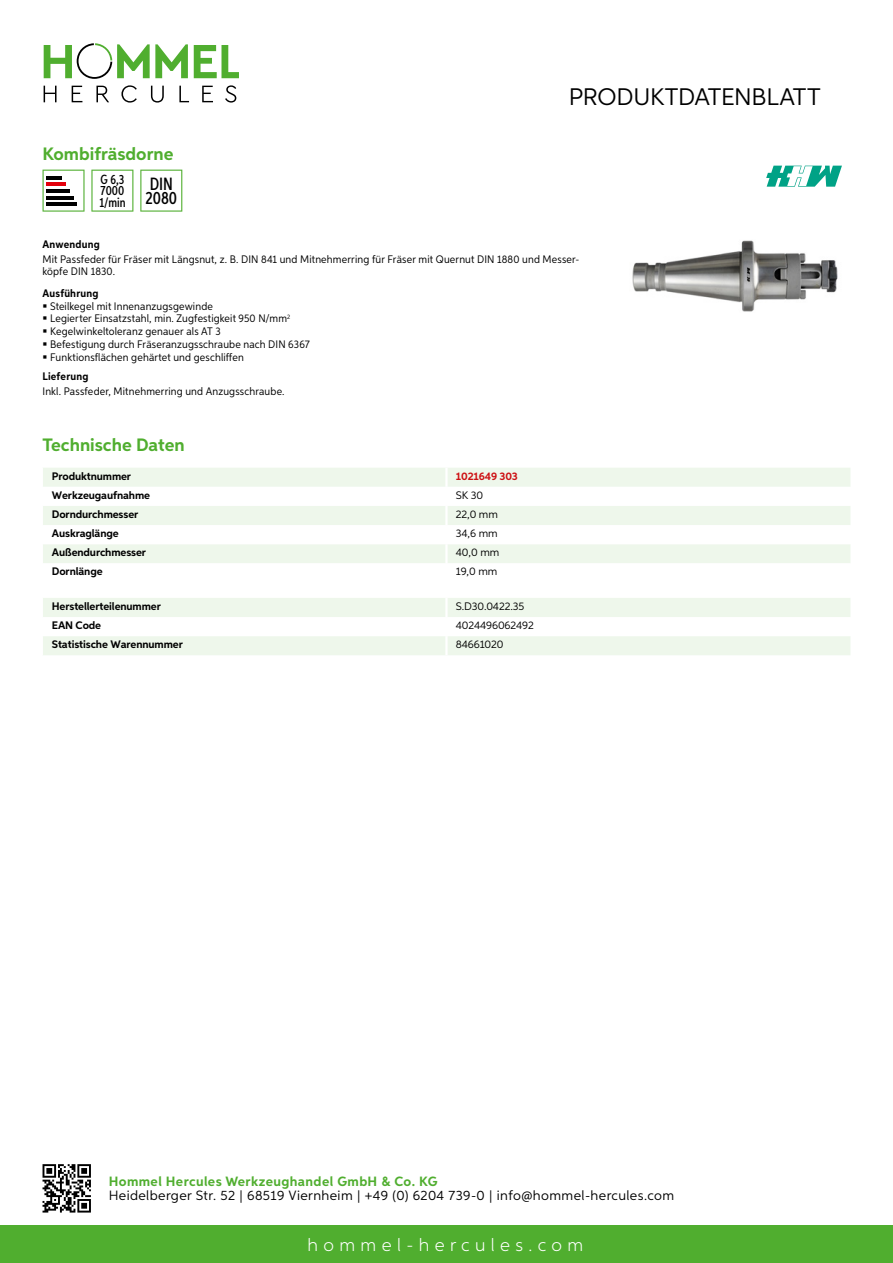
<style>
.page{position:relative;width:893px;height:1263px;background:#fff}
.page>*{position:absolute;margin:0;border:0;box-sizing:border-box;transform-origin:0 0}
.t1{font:24px "Aspira";letter-spacing:-.01em;color:#000}
.t2{font:700 18px "Aspira";color:#50ae2f}
.t3{font:300 18px "Aspira";letter-spacing:.3em;color:#fff}
.t4{font:500 17.85px/14.9px "Aspira XX Nar";color:#000}
.t5{font:13.5px "Aspira";letter-spacing:.03em;color:#000}
.t6{font:700 13.5px "Aspira";letter-spacing:.03em;color:#50ae2f}
.t7{font:500 13.35px/11.9px "Aspira XX Nar";color:#000;text-align:justify}
.t8{font:10.95px/12.8px "Aspira Nar";letter-spacing:.015em;color:#000}
.t9{font:700 10.95px "Aspira";letter-spacing:-.01em;color:#000}
.t10{font:10.95px "Aspira";letter-spacing:-.01em;color:#000}
.t11{font:700 10.95px "Aspira Nar";letter-spacing:.02em;color:#000}
.t12{font:700 10.95px "Aspira";letter-spacing:-.01em;color:#cd1013}
</style>
<div class="page">
<div style="left:0;top:1226px;width:893px;height:37px;background:#50ae2f"></div>
<svg style="left:43px;top:1164px;width:48px;height:48px"></svg>
<svg style="left:194px;top:45px;width:45px;height:33px"></svg>
<svg style="left:44px;top:43px;width:144px;height:36px"></svg>
<svg style="left:44px;top:86px;width:13px;height:16px"></svg>
<svg style="left:72px;top:86px;width:10px;height:16px"></svg>
<svg style="left:96px;top:86px;width:13px;height:16px"></svg>
<svg style="left:121px;top:85px;width:16px;height:18px"></svg>
<svg style="left:151px;top:86px;width:13px;height:17px"></svg>
<svg style="left:179px;top:86px;width:10px;height:16px"></svg>
<svg style="left:202px;top:86px;width:11px;height:16px"></svg>
<svg style="left:225px;top:85px;width:11px;height:18px"></svg>
<div style="left:43px;top:468px;width:807px;height:19px;background:#eef7eb"></div>
<svg style="left:43px;top:506px;width:807px;height:57px;fill:#eef7eb"></svg>
<hr style="left:445px;top:468px;width:3px;height:19px;background:#fff">
<hr style="left:445px;top:506px;width:3px;height:19px;background:#fff">
<hr style="left:445px;top:525px;width:3px;height:19px;background:#fff">
<hr style="left:445px;top:544px;width:3px;height:19px;background:#fff">
<svg style="left:43px;top:598px;width:807px;height:57px"></svg>
<hr style="left:445px;top:636px;width:3px;height:19px;background:#fff">
<svg style="left:43px;top:170px;width:42px;height:42px"></svg>
<hr style="left:46px;top:176px;width:16px;height:3px;background:#000">
<hr style="left:46px;top:183px;width:20px;height:3px;background:#e3000b">
<hr style="left:46px;top:189px;width:23px;height:3px;background:#000">
<hr style="left:46px;top:196px;width:27px;height:3px;background:#000">
<hr style="left:46px;top:203px;width:31px;height:3px;background:#000">
<svg style="left:91px;top:170px;width:42px;height:42px"></svg>
<svg style="left:140px;top:170px;width:42px;height:42px"></svg>
<img style="left:632px;top:240px;width:206px;height:72px">
<svg style="left:766px;top:166px;width:76px;height:21px"></svg>
<h2 class="t2" style="left:43px;top:142px;width:132px">Kombifräsdorne</h2>
<p class="t7" style="left:99px;top:173px;width:28px">G 6,3<br>7000<br>1/min</p>
<h3 class="t4" style="left:145px;top:176px;width:33px">DIN<br>2080</h3>
<h1 class="t1" style="left:569px;top:82px;width:253px">Produktdatenblatt</h1>
<p class="t11" style="left:43px;top:237px;width:59px">Anwendung</p>
<p class="t8" style="left:43px;top:253px;width:538px;line-height:12px">Mit Passfeder für Fräser mit Längsnut, z. B. DIN 841 und Mitnehmerring für Fräser mit Quernut DIN 1880 und Messer&shy;köpfe DIN 1830.</p>
<p class="t11" style="left:43px;top:286px;width:58px">Ausführung</p>
<p class="t8" style="left:50px;top:299px;width:261px">Steilkegel mit Innenanzugsgewinde<br>Legierter Einsatzstahl, min. Zugfestigkeit 950 N/mm<sup>2<br></sup>Kegelwinkeltoleranz genauer als AT 3<br>Befestigung durch Fräseranzugsschraube nach DIN 6367<br>Funktionsflächen gehärtet und geschliffen</p>
<p class="t11" style="left:43px;top:369px;width:47px">Lieferung</p>
<p class="t8" style="left:43px;top:385px;width:243px">Inkl. Passfeder, Mitnehmerring und Anzugsschraube.</p>
<h2 class="t2" style="left:43px;top:433px;width:144px">Technische Daten</h2>
<p class="t9" style="left:52px;top:469px;width:81px">Produktnummer</p>
<p class="t12" style="left:456px;top:469px;width:64px">1021649 303</p>
<p class="t9" style="left:52px;top:488px;width:100px">Werkzeugaufnahme</p>
<p class="t10" style="left:456px;top:488px;width:29px">SK 30</p>
<p class="t9" style="left:52px;top:507px;width:88px">Dorndurchmesser</p>
<p class="t10" style="left:456px;top:507px;width:44px">22,0 mm</p>
<p class="t9" style="left:52px;top:526px;width:68px">Auskraglänge</p>
<p class="t10" style="left:456px;top:527px;width:43px">34,6 mm</p>
<p class="t9" style="left:52px;top:546px;width:96px">Außendurchmesser</p>
<p class="t10" style="left:456px;top:546px;width:45px">40,0 mm</p>
<p class="t9" style="left:52px;top:565px;width:52px">Dornlänge</p>
<p class="t10" style="left:456px;top:565px;width:43px">19,0 mm</p>
<p class="t9" style="left:52px;top:599px;width:111px">Herstellerteilenummer</p>
<p class="t10" style="left:456px;top:599px;width:70px">S.D30.0422.35</p>
<p class="t9" style="left:52px;top:618px;width:51px">EAN Code</p>
<p class="t10" style="left:456px;top:618px;width:80px">4024496062492</p>
<p class="t9" style="left:52px;top:638px;width:132px">Statistische Warennummer</p>
<p class="t10" style="left:456px;top:638px;width:49px">84661020</p>
<p class="t6" style="left:109px;top:1172px;width:330px">Hommel Hercules Werkzeughandel GmbH &amp; Co. KG</p>
<p class="t5" style="left:109px;top:1187px;width:567px">Heidelberger Str. 52 | 68519 Viernheim | +49 (0) 6204 739-0 | info@hommel-hercules.com</p>
<h2 class="t3" style="left:307px;top:1234px;width:277px">hommel-hercules.com</h2>
</div>
